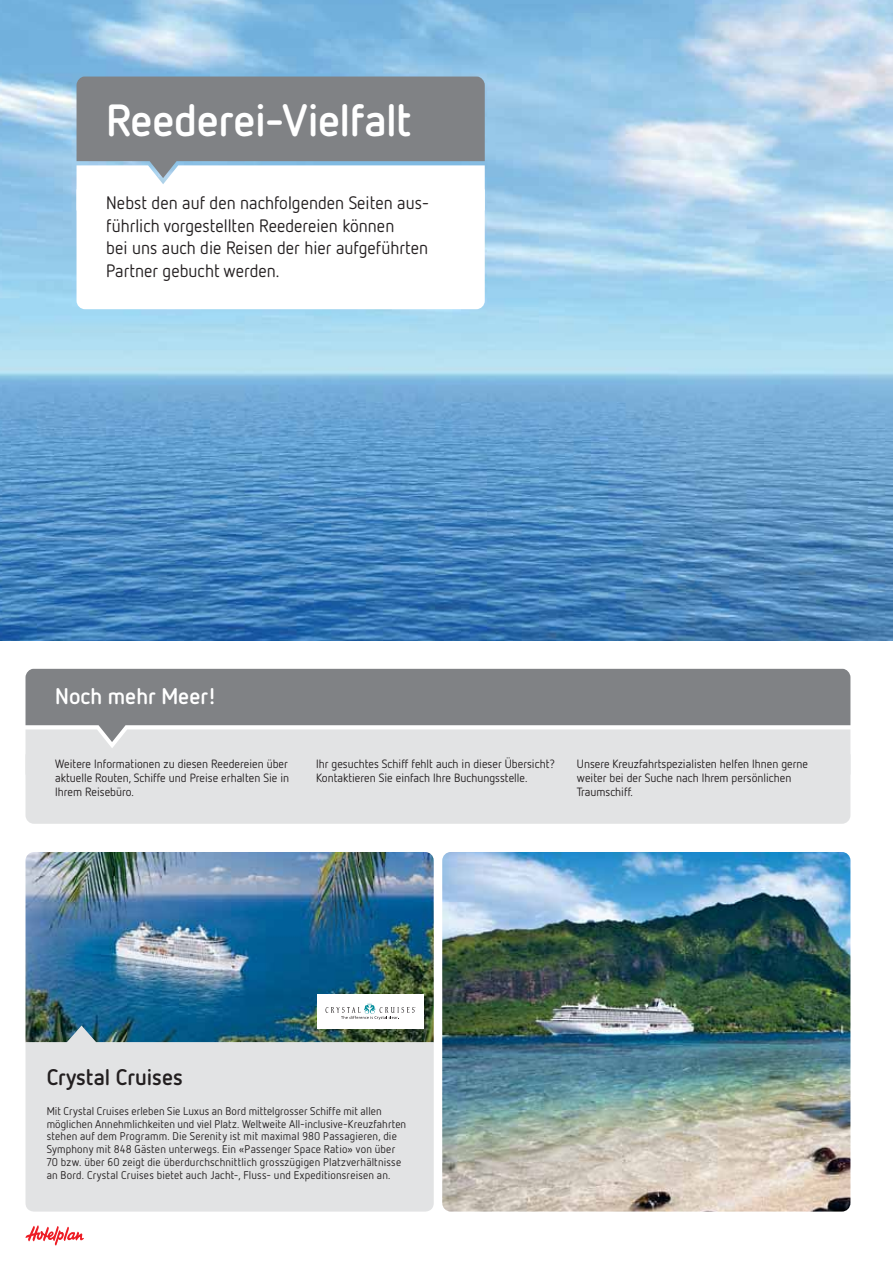
<style>
.page{position:relative;width:893px;height:1263px;background:#fff}
.page>*{position:absolute;margin:0;border:0;box-sizing:border-box;transform-origin:0 0}
.t1{font:700 45px "Netto OT";letter-spacing:-.015em;color:#fff}
.t2{font:700 22.5px "Netto OT";color:#231f20}
.t3{font:700 22.5px "Netto OT";color:#fff}
.t4{font:18px/22.5px "Netto OT";color:#231f20}
.t5{font:12px/14.1px "Netto OT";color:#231f20}
.t6{font:11.25px/12.8px "Netto OT";letter-spacing:.01em;color:#231f20}
</style>
<div class="page">
<svg style="left:26px;top:1225px;width:58px;height:20px"></svg>
<img style="left:0;top:0;width:893px;height:641px">
<div style="left:26px;top:669px;width:824px;height:60px;background:#808285"></div>
<div style="left:26px;top:774px;width:824px;height:50px;background:#e2e3e4"></div>
<div style="left:26px;top:729px;width:824px;height:45px;background:#e2e3e4"></div>
<svg style="left:77px;top:210px;width:408px;height:99px"></svg>
<svg style="left:77px;top:77px;width:408px;height:133px"></svg>
<img style="left:26px;top:852px;width:408px;height:173px">
<img style="left:442px;top:852px;width:408px;height:359px;border-radius:9px">
<svg style="left:26px;top:1025px;width:408px;height:186px;background:#d1d7d8"></svg>
<div style="left:317px;top:994px;width:107px;height:34px;background:#fff"></div>
<svg style="left:325px;top:1003px;width:91px;height:17px"></svg>
<h1 class="t1" style="left:106px;top:94px;width:307px">Reederei-Vielfalt</h1>
<h3 class="t4" style="left:106px;top:194px;width:325px">Nebst den auf den nachfolgenden Seiten aus&shy;führlich vorgestellten Reedereien können<br>bei uns auch die Reisen der hier aufgeführten Partner gebucht werden.</h3>
<h2 class="t3" style="left:55px;top:683px;width:162px">Noch mehr Meer!</h2>
<p class="t5" style="left:55px;top:758px;width:235px;text-align:justify">Weitere Informationen zu diesen Reedereien über aktuelle Routen, Schiffe und Preise erhalten Sie in Ihrem Reisebüro.</p>
<p class="t5" style="left:316px;top:758px;width:240px">Ihr gesuchtes Schiff fehlt auch in dieser Übersicht?<br>Kontaktieren Sie einfach Ihre Buchungsstelle.</p>
<p class="t5" style="left:577px;top:758px;width:233px">Unsere Kreuzfahrtspezialisten helfen Ihnen gerne weiter bei der Suche nach Ihrem persönlichen<br>Traumschiff.</p>
<h2 class="t2" style="left:47px;top:1064px;width:137px">Crystal Cruises</h2>
<p class="t6" style="left:47px;top:1106px;width:361px">Mit Crystal Cruises erleben Sie Luxus an Bord mittelgrosser Schiffe mit allen möglichen Annehmlichkeiten und viel Platz. Weltweite All-inclusive-Kreuzfahrten stehen auf dem Programm. Die Serenity ist mit maximal 980 Passagieren, die Symphony mit 848 Gästen unterwegs. Ein «Passenger Space Ratio» von über 70 bzw. über 60 zeigt die überdurchschnittlich grosszügigen Platzverhältnisse an Bord. Crystal Cruises bietet auch Jacht-, Fluss- und Expeditionsreisen an.</p>
</div>
